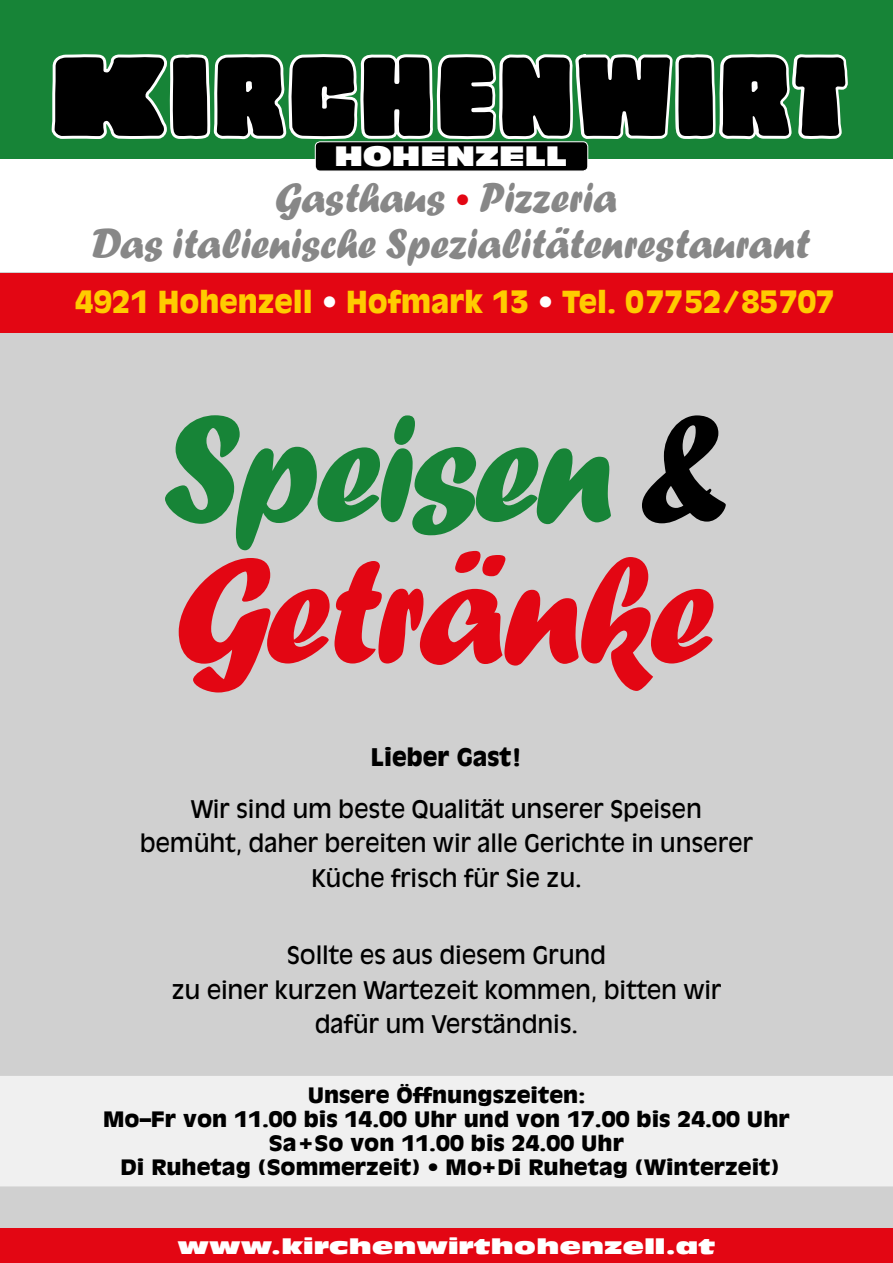
<style>
.page{position:relative;width:893px;height:1263px;background:#fff}
.page>*{position:absolute;margin:0;border:0;box-sizing:border-box;transform-origin:0 0}
.t1{font:157.5px/141.4px "Forte MT Std";letter-spacing:-.04em;color:#e30613}
.t2{font:104.25px "Copal Std Solid";letter-spacing:.05em;color:#000;scale:1.2 1}
.t3{font:43.5px/45.5px "Forte MT Std";letter-spacing:-.01em;color:#878787;text-align:center}
.t4{font:900 30px "Antique Olive Std";color:#fc0}
.t5{font:27.45px "Antique Olive Std Nord";letter-spacing:-.02em;color:#fff}
.t6{font:24px/34.5px "Antique Olive Std";letter-spacing:-.01em;color:#000;text-align:center}
.t7{font:900 24px "Antique Olive Std";color:#000}
.t8{font:900 21px/24px "Antique Olive Std";color:#000;text-align:center;scale:1.08 1}
.t9{font:21px "Antique Olive Std Nord";color:#fff;scale:1.12 1}
.s1{color:#e30613}
.s2{color:#fff}
.s3{color:#178437}
.s4{color:#000}
</style>
<div class="page">
<div style="left:0;top:273px;width:893px;height:990px;background:#d0d0d0"></div>
<div style="left:0;top:0;width:893px;height:158px;background:#178437"></div>
<div style="left:0;top:273px;width:893px;height:59px;background:#e30613"></div>
<svg style="left:51px;top:54px;width:797px;height:88px"></svg>
<div style="left:315px;top:142px;width:273px;height:29px;background:#000;border-radius:5px"></div>
<div style="left:315px;top:141px;width:273px;height:30px;border:1px solid #fff;border-radius:5px"></div>
<div style="left:0;top:1076px;width:893px;height:110px;background:#f0f0f0"></div>
<div style="left:0;top:1228px;width:893px;height:35px;background:#e30613"></div>
<h2 class="t2" style="left:51px;top:42px;width:663px">KIRCHENWIRT</h2>
<p class="t5" style="left:334px;top:139px;width:235px">HOHENZELL</p>
<h3 class="t3" style="left:92px;top:174px;width:720px">Gasthaus <span class="s1">•</span> Pizzeria<br>Das italienische Spezialitätenrestaurant</h3>
<p class="t4" style="left:75px;top:284px;width:761px">4921 Hohenzell <span class="s2">•</span> Hofmark 13 <span class="s2">•</span> Tel. 07752/85707</p>
<h1 class="t1" style="left:163px;top:397px;width:569px"><span class="s3">Speisen</span> <span class="s4">&amp;<br></span>Getränke</h1>
<p class="t7" style="left:371px;top:743px;width:153px">Lieber Gast!</p>
<p class="t6" style="left:140px;top:792px;width:615px">Wir sind um beste Qualität unserer Speisen bemüht, daher bereiten wir alle Gerichte in unserer<br>Küche frisch für Sie zu.</p>
<p class="t6" style="left:171px;top:938px;width:552px">Sollte es aus diesem Grund<br>zu einer kurzen Wartezeit kommen, bitten wir dafür um Verständnis.</p>
<p class="t8" style="left:103px;top:1083px;width:637px">Unsere Öffnungszeiten:<br>Mo–Fr von 11.00 bis 14.00 Uhr und von 17.00 bis 24.00 Uhr Sa+So von 11.00 bis 24.00 Uhr<br>Di Ruhetag (Sommerzeit) • Mo+Di Ruhetag (Winterzeit)</p>
<p class="t9" style="left:178px;top:1233px;width:482px">www.kirchenwirthohenzell.at</p>
</div>
